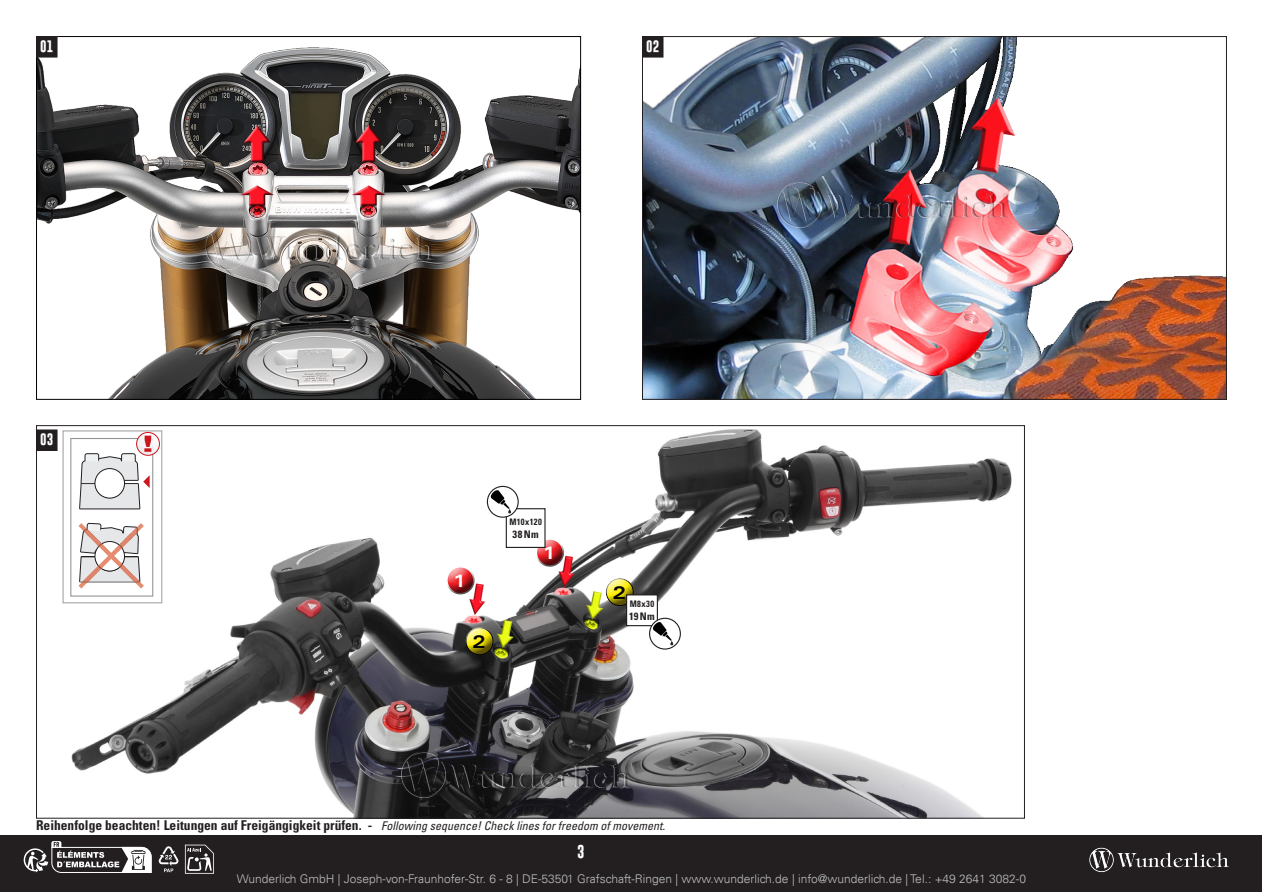
<style>
.page{position:relative;width:1263px;height:893px;background:#fff}
.page>*{position:absolute;margin:0;border:0;box-sizing:border-box;transform-origin:0 0}
.t1{font:700 expanded 18px "Univers LT Std";color:#fff}
.t2{font:700 expanded 18px "Univers LT Std";color:#000}
.t3{font:700 condensed 13.5px "Univers LT Std";color:#231f20}
.t4{font:700 13.5px "Gobold";color:#fff}
.t5{font:300 12px "Univers LT";color:#bcbdc0}
.t6{font:700 12px "Gobold";color:#fff}
.t7{font:700 condensed 10.5px "Univers LT Std";letter-spacing:.045em;color:#231f20}
.t8{font:700 condensed 9px "Univers LT Std";letter-spacing:.045em;color:#231f20;scale:.95 1}
.s1{font-weight:400;font-style:italic;font-size:12px}
</style>
<div class="page">
<img style="left:38px;top:38px;width:541px;height:360px">
<img style="left:38px;top:429px;width:974px;height:388px">
<img style="left:644px;top:38px;width:581px;height:360px">
<svg style="left:70px;top:432px;width:90px;height:169px"></svg>
<div style="left:63px;top:430px;width:99px;height:173px;border:1px solid #a8a9ad"></div>
<div style="left:37px;top:37px;width:20px;height:20px;background:#231f20"></div>
<div style="left:36px;top:36px;width:21px;height:21px;border:1px solid #231f20"></div>
<div style="left:642px;top:37px;width:21px;height:20px;background:#231f20"></div>
<div style="left:642px;top:36px;width:21px;height:21px;border:1px solid #231f20"></div>
<div style="left:37px;top:430px;width:20px;height:20px;background:#231f20"></div>
<div style="left:36px;top:430px;width:21px;height:21px;border:1px solid #231f20"></div>
<div style="left:444px;top:563px;width:31px;height:23px;background:#fff"></div>
<div style="left:444px;top:568px;width:31px;height:27px;background:#231f20;opacity:.75"></div>
<div style="left:533px;top:535px;width:32px;height:23px;background:#fff"></div>
<div style="left:533px;top:541px;width:32px;height:26px;background:#231f20;opacity:.75"></div>
<div style="left:463px;top:626px;width:32px;height:21px;background:#fff;opacity:.75"></div>
<div style="left:463px;top:630px;width:32px;height:26px;background:#231f20;opacity:.75"></div>
<div style="left:603px;top:576px;width:32px;height:21px;background:#fff;opacity:.75"></div>
<div style="left:603px;top:581px;width:32px;height:25px;background:#231f20;opacity:.75"></div>
<div style="left:627px;top:595px;width:30px;height:31px;background:#fff"></div>
<div style="left:626px;top:594px;width:32px;height:32px;border:1px solid #231f20"></div>
<svg style="left:650px;top:618px;width:30px;height:31px"></svg>
<div style="left:649px;top:618px;width:32px;height:32px;border:1px solid #231f20;border-radius:50%"></div>
<svg style="left:652px;top:621px;width:21px;height:24px"></svg>
<img style="left:206px;top:233px;width:232px;height:37px">
<img style="left:778px;top:181px;width:232px;height:46px">
<img style="left:402px;top:751px;width:232px;height:46px">
<div style="left:506px;top:509px;width:39px;height:38px;background:#fff"></div>
<div style="left:506px;top:508px;width:40px;height:40px;border:1px solid #231f20"></div>
<svg style="left:487px;top:486px;width:31px;height:31px"></svg>
<div style="left:487px;top:486px;width:32px;height:32px;border:1px solid #231f20;border-radius:50%"></div>
<svg style="left:490px;top:489px;width:21px;height:24px"></svg>
<div style="left:1px;top:835px;width:1261px;height:57px;background:#231f20"></div>
<img style="left:1089px;top:847px;width:140px;height:25px">
<svg style="left:158px;top:846px;width:20px;height:26px"></svg>
<svg style="left:24px;top:841px;width:128px;height:32px"></svg>
<svg style="left:185px;top:845px;width:29px;height:29px"></svg>
<p class="t6" style="left:40px;top:38px;width:15px">01</p>
<p class="t6" style="left:646px;top:38px;width:15px">02</p>
<p class="t6" style="left:40px;top:432px;width:15px">03</p>
<h1 class="t1" style="left:453px;top:570px;width:15px">1</h1>
<h1 class="t2" style="left:472px;top:631px;width:15px">2</h1>
<p class="t8" style="left:509px;top:516px;width:35px">M10x120</p>
<p class="t7" style="left:513px;top:527px;width:28px">38Nm</p>
<h1 class="t1" style="left:543px;top:542px;width:15px">1</h1>
<h1 class="t2" style="left:613px;top:582px;width:15px">2</h1>
<p class="t8" style="left:630px;top:598px;width:27px">M8x30</p>
<p class="t7" style="left:629px;top:610px;width:27px">19Nm</p>
<p class="t3" style="left:36px;top:817px;width:630px">Reihenfolge beachten! Leitungen auf Freigängigkeit prüfen. - <span class="s1">Following sequence! Check lines for freedom of movement.</span></p>
<p class="t4" style="left:577px;top:843px;width:9px">3</p>
<p class="t5" style="left:237px;top:871px;width:790px">Wunderlich GmbH | Joseph-von-Fraunhofer-Str. 6 - 8 | DE-53501 Grafschaft-Ringen | www.wunderlich.de | info@wunderlich.de | Tel.: +49 2641 3082-0</p>
<p class="t6" style="left:568px;top:853px;width:15px">03</p>
</div>
